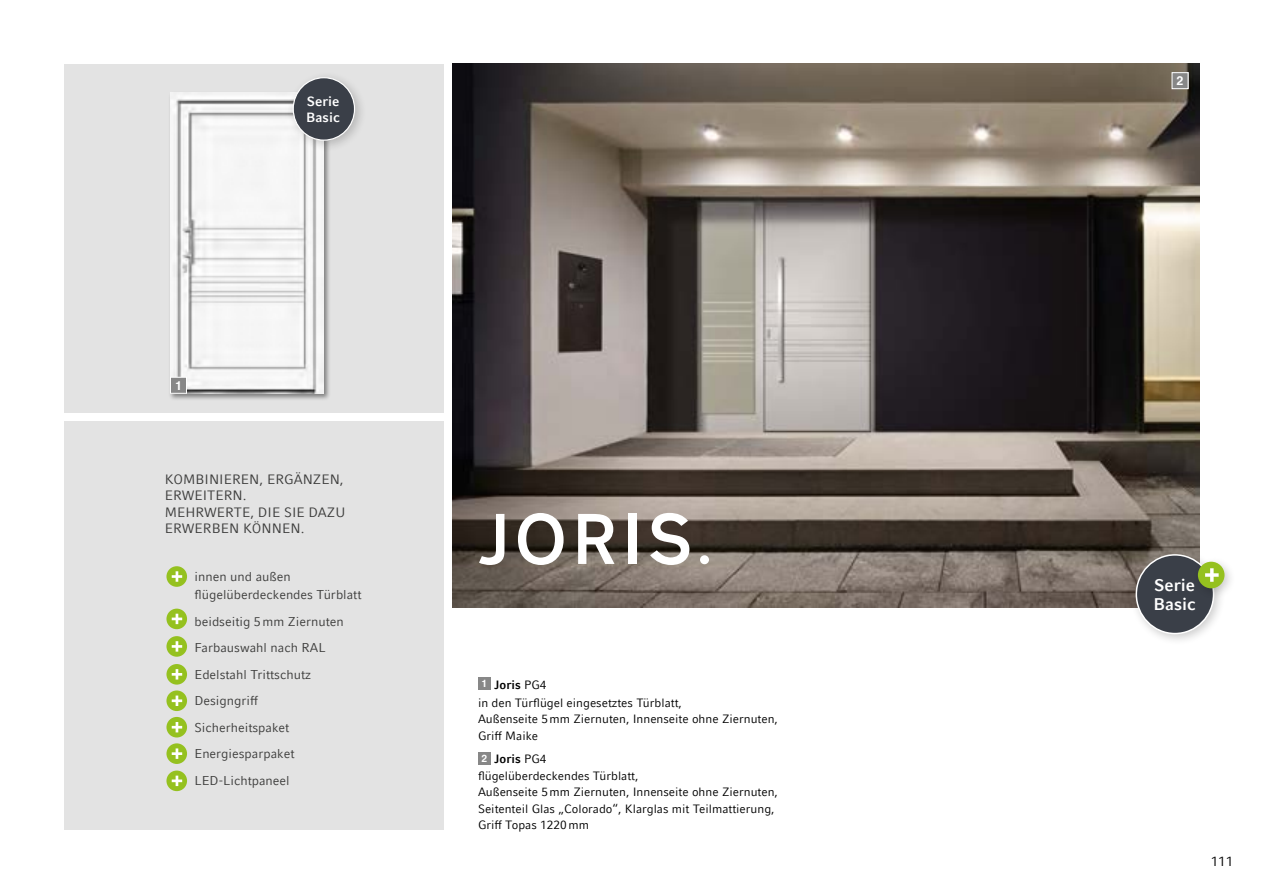
<style>
.page{position:relative;width:1263px;height:893px;background:#fff}
.page>*{position:absolute;margin:0;border:0;box-sizing:border-box;transform-origin:0 0}
.t1{font:500 75px "Transport D";color:#fff}
.t2{font:700 16.8px/19.2px "Compatil Fact LT Pro";color:#fff}
.t3{font:13.5px/16.5px "Compatil Fact LT Pro";color:#3c3c3b}
.t4{font:13.5px "Compatil Fact LT Pro";color:#000}
.t5{font:700 13.35px/15.1px "Compatil Fact LT Pro";color:#fff}
.t6{font:12.75px/26.5px "Compatil Fact LT Pro";color:#3c3c3b}
.t7{font:12px/16.5px "Compatil Fact LT Pro";color:#000}
.t8{font:500 12px "Europa Gro SBOP";color:#fff}
.s1{font-family:"Europa Gro SBOP";font-weight:500;font-size:9.9px;color:#fff}
.s2{font-weight:700}
</style>
<div class="page">
<div style="left:64px;top:64px;width:379px;height:348px;background:#e3e3e3"></div>
<div style="left:168px;top:91px;width:163px;height:310px;background:#000;opacity:.44"></div>
<img style="left:170px;top:93px;width:154px;height:301px">
<div style="left:170px;top:377px;width:16px;height:16px;background:#878787"></div>
<div style="left:170px;top:377px;width:17px;height:17px;border:1px solid #fff"></div>
<img style="left:453px;top:64px;width:746px;height:543px">
<div style="left:64px;top:421px;width:379px;height:408px;background:#e3e3e3"></div>
<div style="left:478px;top:677px;width:13px;height:13px;background:#878787"></div>
<div style="left:478px;top:752px;width:13px;height:13px;background:#878787"></div>
<div style="left:1172px;top:73px;width:16px;height:16px;background:#878787"></div>
<div style="left:1172px;top:72px;width:16px;height:17px;border:1px solid #fff"></div>
<div style="left:166px;top:566px;width:21px;height:21px;background:#95c11f;border-radius:50%"></div>
<svg style="left:172px;top:571px;width:10px;height:11px"></svg>
<div style="left:166px;top:609px;width:21px;height:20px;background:#95c11f;border-radius:50%"></div>
<svg style="left:172px;top:614px;width:10px;height:10px"></svg>
<div style="left:166px;top:636px;width:21px;height:21px;background:#95c11f;border-radius:50%"></div>
<svg style="left:172px;top:641px;width:10px;height:11px"></svg>
<div style="left:166px;top:664px;width:21px;height:21px;background:#95c11f;border-radius:50%"></div>
<svg style="left:172px;top:669px;width:10px;height:10px"></svg>
<div style="left:166px;top:690px;width:21px;height:21px;background:#95c11f;border-radius:50%"></div>
<svg style="left:172px;top:695px;width:10px;height:11px"></svg>
<div style="left:166px;top:717px;width:21px;height:20px;background:#95c11f;border-radius:50%"></div>
<svg style="left:172px;top:722px;width:10px;height:10px"></svg>
<div style="left:166px;top:743px;width:21px;height:21px;background:#95c11f;border-radius:50%"></div>
<svg style="left:172px;top:748px;width:10px;height:11px"></svg>
<div style="left:287px;top:71px;width:80px;height:82px;background:#000;opacity:.2"></div>
<div style="left:293px;top:78px;width:61px;height:62px;background:#3a3f48;border-radius:50%"></div>
<div style="left:293px;top:77px;width:62px;height:64px;border:1px solid #fff;border-radius:50%"></div>
<div style="left:1130px;top:548px;width:96px;height:98px;background:#000;opacity:.2"></div>
<div style="left:1136px;top:555px;width:77px;height:78px;background:#3a3f48;border-radius:50%"></div>
<div style="left:1135px;top:554px;width:79px;height:80px;border:2px solid #fff;border-radius:50%"></div>
<div style="left:1192px;top:556px;width:44px;height:44px;background:#000;opacity:.2"></div>
<div style="left:1198px;top:562px;width:26px;height:26px;background:#95c11f;border-radius:50%"></div>
<svg style="left:1205px;top:568px;width:14px;height:14px"></svg>
<svg style="left:166px;top:770px;width:21px;height:21px"></svg>
<svg style="left:172px;top:776px;width:10px;height:10px"></svg>
<p class="t8" style="left:175px;top:378px;width:8px">1</p>
<p class="t5" style="left:306px;top:94px;width:35px">Serie<br>Basic</p>
<p class="t3" style="left:165px;top:471px;width:182px">KOMBINIEREN, ERGÄNZEN,<br>ERWEITERN.<br>MEHRWERTE, DIE SIE DAZU<br>ERWERBEN KÖNNEN.</p>
<p class="t6" style="left:194px;top:568px;width:168px;line-height:18px">innen und außen flügelüberdeckendes Türblatt</p>
<p class="t6" style="left:194px;top:608px;width:151px">beidseitig 5mm Ziernuten<br>Farbauswahl nach RAL<br>Edelstahl Trittschutz<br>Designgriff<br>Sicherheitspaket<br>Energiesparpaket<br>LED-Lichtpaneel</p>
<h1 class="t1" style="left:478px;top:493px;width:239px">JORIS.</h1>
<p class="t7" style="left:478px;top:676px;width:205px;line-height:18px"><span class="s1">1</span> <span class="s2">Joris</span> PG4<br>in den Türflügel eingesetztes Türblatt,</p>
<p class="t7" style="left:478px;top:711px;width:301px">Außenseite 5mm Ziernuten, Innenseite ohne Ziernuten,<br>Griff Maike</p>
<p class="t7" style="left:478px;top:751px;width:301px"><span class="s1">2</span> <span class="s2">Joris</span> PG4<br>flügelüberdeckendes Türblatt,<br>Außenseite 5mm Ziernuten, Innenseite ohne Ziernuten, Seitenteil Glas „Colorado“, Klarglas mit Teilmattierung, Griff Topas 1220mm</p>
<p class="t8" style="left:1176px;top:73px;width:8px">2</p>
<h2 class="t2" style="left:1153px;top:576px;width:44px">Serie<br>Basic</h2>
<p class="t4" style="left:1211px;top:854px;width:24px">111</p>
</div>
